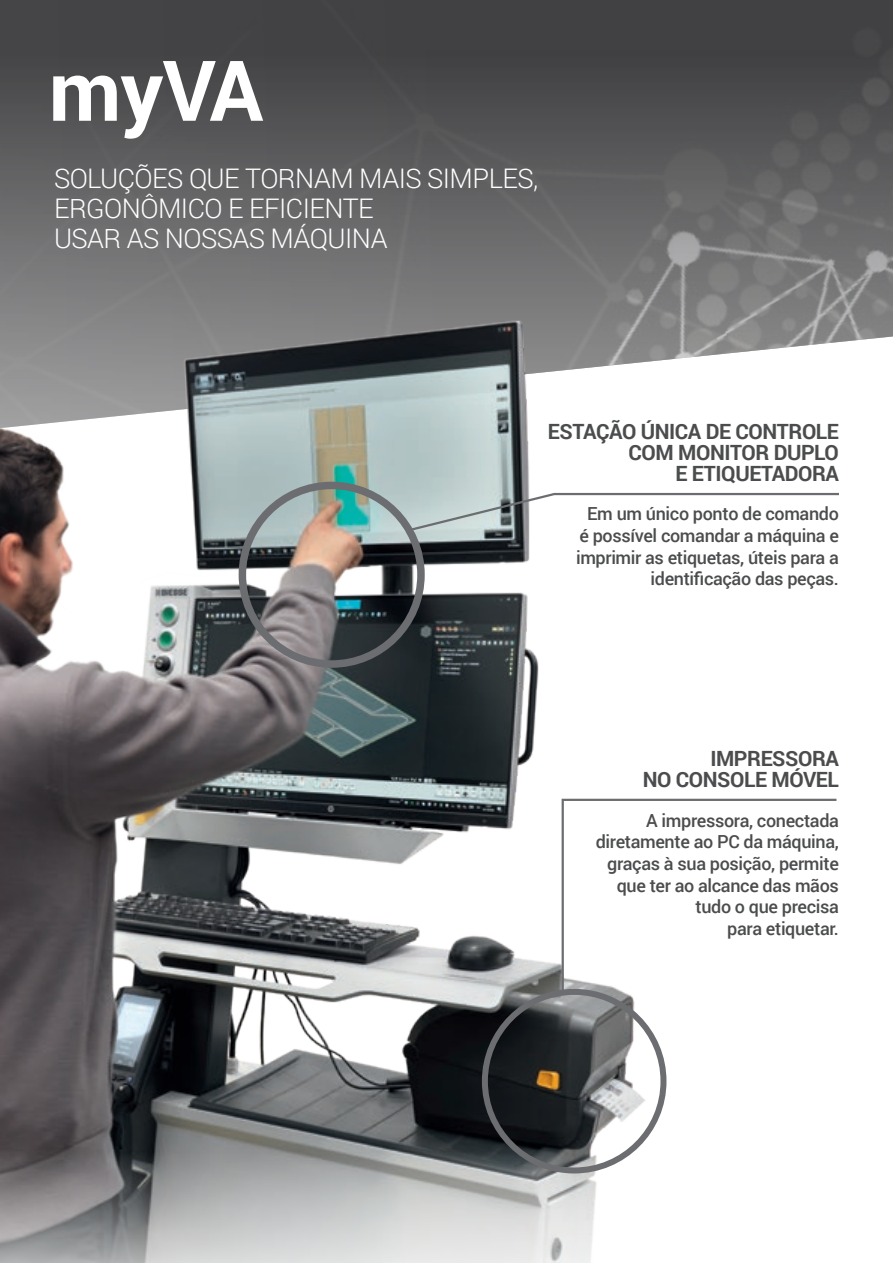
<style>
.page{position:relative;width:893px;height:1263px;background:#fff}
.page>*{position:absolute;margin:0;border:0;box-sizing:border-box;transform-origin:0 0}
.PAG_NERE_-_TITOLO{font:700 84px "Roboto";color:#fff}
.PAG_NERE_-_TITOLO-2{font:300 27px/30px "Roboto";letter-spacing:-.02em;color:#fff}
.Default{font:700 21px/21px "Roboto";letter-spacing:-.02em;color:#4b4c4d;text-align:right}
.Default-2{font:500 18px/21.6px "Roboto";letter-spacing:-.02em;color:#4b4c4d;text-align:right}
</style>
<div class="page">
<svg style="left:0;top:0;width:893px;height:359px;background:#5b5b5d"></svg>
<img style="left:0;top:261px;width:677px;height:1002px">
<svg style="left:408px;top:492px;width:431px;height:41px"></svg>
<div style="left:239px;top:482px;width:186px;height:186px;border:8px solid #6c6d70;border-radius:50%"></div>
<svg style="left:560px;top:797px;width:277px;height:196px"></svg>
<div style="left:482px;top:989px;width:184px;height:184px;border:6px solid #6c6d70;border-radius:50%"></div>
<p class="PAG_NERE_-_TITOLO" style="left:49px;top:32px;width:216px">myVA</p>
<p class="PAG_NERE_-_TITOLO-2" style="left:54px;top:162px;width:486px">SOLUÇÕES QUE TORNAM MAIS SIMPLES,<br>ERGONÔMICO E EFICIENTE<br>USAR AS NOSSAS MÁQUINA</p>
<p class="Default" style="left:548px;top:420px;width:292px">ESTAÇÃO ÚNICA DE CONTROLE<br>COM MONITOR DUPLO<br>E ETIQUETADORA</p>
<p class="Default-2" style="left:576px;top:503px;width:264px">Em um único ponto de comando é possível comandar a máquina e imprimir as etiquetas, úteis para a identificação das peças.</p>
<p class="Default" style="left:643px;top:746px;width:198px;line-height:21.6px">IMPRESSORA<br>NO CONSOLE MÓVEL</p>
<p class="Default-2" style="left:596px;top:809px;width:245px">A impressora, conectada diretamente ao PC da máquina, graças à sua posição, permite que ter ao alcance das mãos tudo o que precisa<br>para etiquetar.</p>
</div>
